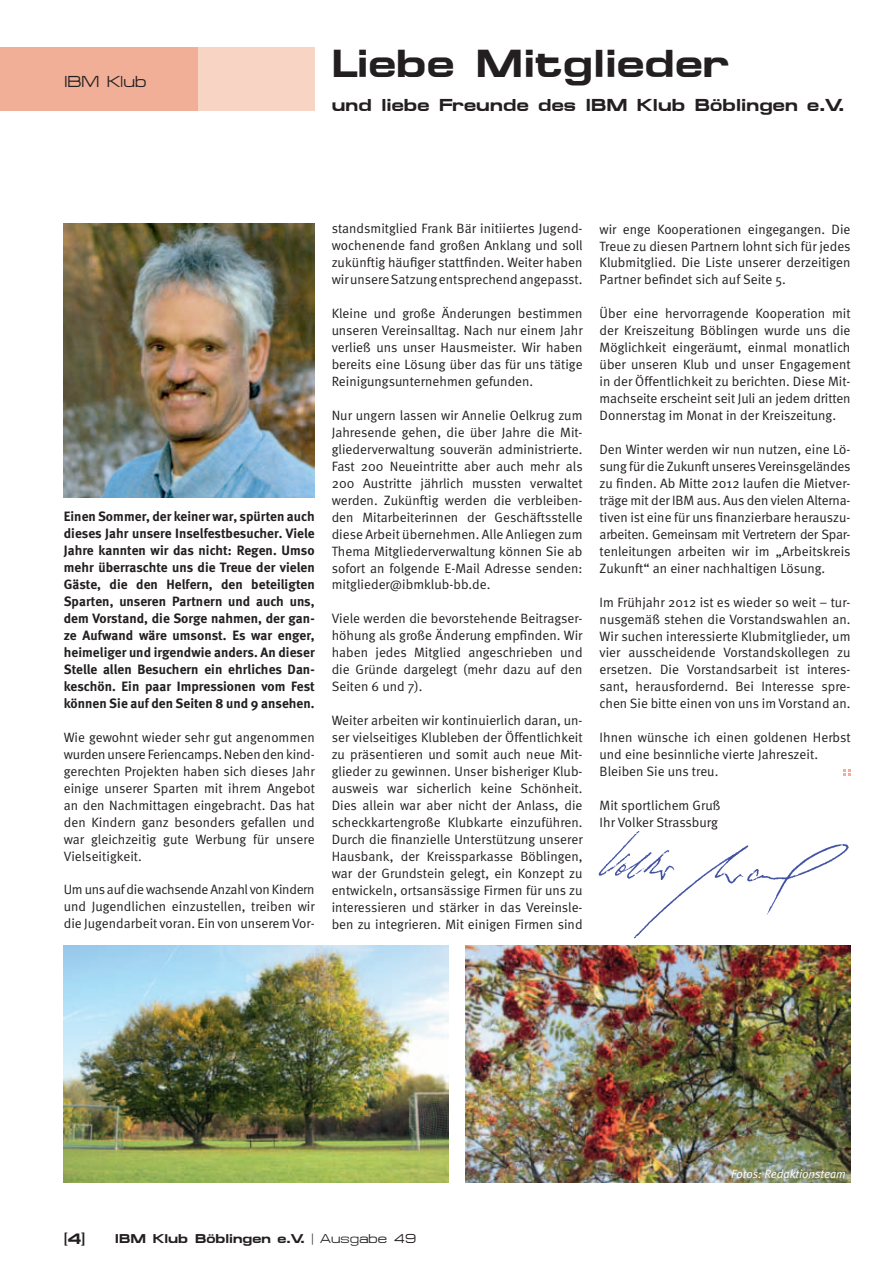
<style>
.page{position:relative;width:893px;height:1263px;background:#fff}
.page>*{position:absolute;margin:0;border:0;box-sizing:border-box;transform-origin:0 0}
.t1{font:39px "Mic Bol";letter-spacing:.01em;color:#231f20}
.t2{font:17.25px "Mic Bol";letter-spacing:.01em;color:#231f20}
.t3{font:15.75px "Mic Reg";color:#231f20}
.t4{font:15px "Mic Bol";color:#231f20}
.t5{font:13.5px/17px "Meta Normal";letter-spacing:.005em;color:#231f20;text-align:justify}
.t6{font:700 13.5px/17px "Meta";letter-spacing:.005em;color:#231f20;text-align:justify}
.t7{font:12.75px "Mic Bol";letter-spacing:.005em;color:#231f20}
.t8{font:italic 12px "Meta Normal";letter-spacing:.005em;color:#fff}
.s1{font-family:"Mic Reg"}
</style>
<div class="page">
<div style="left:0;top:47px;width:198px;height:64px;background:#f1af97"></div>
<div style="left:198px;top:47px;width:117px;height:64px;background:#f8d4c5"></div>
<img style="left:64px;top:224px;width:251px;height:273px">
<img style="left:598px;top:831px;width:251px;height:108px">
<svg style="left:844px;top:769px;width:6px;height:7px"></svg>
<img style="left:466px;top:945px;width:384px;height:237px">
<img style="left:64px;top:945px;width:385px;height:237px">
<p class="t3" style="left:64px;top:73px;width:84px">IBM Klub</p>
<h1 class="t1" style="left:332px;top:41px;width:399px">Liebe Mitglieder</h1>
<p class="t2" style="left:332px;top:95px;width:514px">und liebe Freunde des IBM Klub Böblingen e.V.</p>
<p class="t6" style="left:64px;top:508px;width:253px">Einen Sommer, der keiner war, spürten auch dieses Jahr unsere Inselfestbesucher. Viele Jahre kannten wir das nicht: Regen. Umso mehr überraschte uns die Treue der vielen Gäste, die den Helfern, den beteiligten Sparten, unseren Partnern und auch uns, dem Vorstand, die Sorge nahmen, der gan&shy;ze Aufwand wäre umsonst. Es war enger, heimeliger und irgendwie anders. An dieser Stelle allen Besuchern ein ehrliches Dan&shy;keschön. Ein paar Impressionen vom Fest können Sie auf den Seiten 8 und 9 ansehen.</p>
<p class="t5" style="left:64px;top:728px;width:253px">Wie gewohnt wieder sehr gut angenommen wurden unsere Feriencamps. Neben den kind&shy;gerechten Projekten haben sich dieses Jahr einige unserer Sparten mit ihrem Angebot an den Nachmittagen eingebracht. Das hat den Kindern ganz besonders gefallen und war gleichzeitig gute Werbung für unsere Vielseitigkeit.</p>
<p class="t5" style="left:64px;top:881px;width:252px">Um uns auf die wachsende Anzahl von Kindern und Jugendlichen einzustellen, treiben wir die Jugendarbeit voran. Ein von unserem Vor-</p>
<p class="t5" style="left:332px;top:220px;width:253px">standsmitglied Frank Bär initiiertes Jugend&shy;wochenende fand großen Anklang und soll zukünftig häufiger stattfinden. Weiter haben wir unsere Satzung entsprechend angepasst.</p>
<p class="t5" style="left:332px;top:305px;width:252px">Kleine und große Änderungen bestimmen unseren Vereinsalltag. Nach nur einem Jahr verließ uns unser Hausmeister. Wir haben bereits eine Lösung über das für uns tätige Reinigungsunternehmen gefunden.</p>
<p class="t5" style="left:332px;top:407px;width:253px">Nur ungern lassen wir Annelie Oelkrug zum Jahresende gehen, die über Jahre die Mit&shy;gliederverwaltung souverän administrierte.<br>Fast 200 Neueintritte aber auch mehr als 200 Austritte jährlich mussten verwaltet werden. Zukünftig werden die verbleiben&shy;den Mitarbeiterinnen der Geschäftsstelle diese Arbeit übernehmen. Alle Anliegen zum Thema Mitgliederverwaltung können Sie ab sofort an folgende E-Mail Adresse senden: mitglieder@ibmklub-bb.de.</p>
<p class="t5" style="left:332px;top:610px;width:252px">Viele werden die bevorstehende Beitragser&shy;höhung als große Änderung empfinden. Wir haben jedes Mitglied angeschrieben und die Gründe dargelegt (mehr dazu auf den Seiten 6 und 7).</p>
<p class="t5" style="left:332px;top:712px;width:253px">Weiter arbeiten wir kontinuierlich daran, un&shy;ser vielseitiges Klubleben der Öffentlichkeit zu präsentieren und somit auch neue Mit&shy;glieder zu gewinnen. Unser bisheriger Klub&shy;ausweis war sicherlich keine Schönheit.<br>Dies allein war aber nicht der Anlass, die scheckkartengroße Klubkarte einzuführen.<br>Durch die finanzielle Unterstützung unserer Hausbank, der Kreissparkasse Böblingen, war der Grundstein gelegt, ein Konzept zu entwickeln, ortsansässige Firmen für uns zu interessieren und stärker in das Vereinsle&shy;ben zu integrieren. Mit einigen Firmen sind</p>
<p class="t5" style="left:600px;top:220px;width:253px">wir enge Kooperationen eingegangen. Die Treue zu diesen Partnern lohnt sich für jedes Klubmitglied. Die Liste unserer derzeitigen Partner befindet sich auf Seite 5.</p>
<p class="t5" style="left:600px;top:305px;width:253px">Über eine hervorragende Kooperation mit der Kreiszeitung Böblingen wurde uns die Möglichkeit eingeräumt, einmal monatlich über unseren Klub und unser Engagement in der Öffentlichkeit zu berichten. Diese Mit&shy;machseite erscheint seit Juli an jedem dritten Donnerstag im Monat in der Kreiszeitung.</p>
<p class="t5" style="left:600px;top:441px;width:253px">Den Winter werden wir nun nutzen, eine Lö&shy;sung für die Zukunft unseres Vereinsgeländes zu finden. Ab Mitte 2012 laufen die Mietver&shy;träge mit der IBM aus. Aus den vielen Alterna&shy;tiven ist eine für uns finanzierbare herauszu&shy;arbeiten. Gemeinsam mit Vertretern der Spar&shy;tenleitungen arbeiten wir im „Arbeitskreis Zukunft“ an einer nachhaltigen Lösung.</p>
<p class="t5" style="left:600px;top:593px;width:252px">Im Frühjahr 2012 ist es wieder so weit – tur&shy;nusgemäß stehen die Vorstandswahlen an.<br>Wir suchen interessierte Klubmitglieder, um vier ausscheidende Vorstandskollegen zu ersetzen. Die Vorstandsarbeit ist interes&shy;sant, herausfordernd. Bei Interesse spre&shy;chen Sie bitte einen von uns im Vorstand an.</p>
<p class="t5" style="left:600px;top:729px;width:253px;text-align:left">Ihnen wünsche ich einen goldenen Herbst und eine besinnliche vierte Jahreszeit.<br>Bleiben Sie uns treu.</p>
<p class="t5" style="left:600px;top:797px;width:122px">Mit sportlichem Gruß<br>Ihr Volker Strassburg</p>
<p class="t8" style="left:731px;top:1166px;width:116px">Fotos: Redaktionsteam</p>
<p class="t4" style="left:64px;top:1230px;width:23px">[4]</p>
<p class="t7" style="left:115px;top:1231px;width:303px">IBM Klub Böblingen e.V. <span class="s1">| Ausgabe 49</span></p>
</div>
